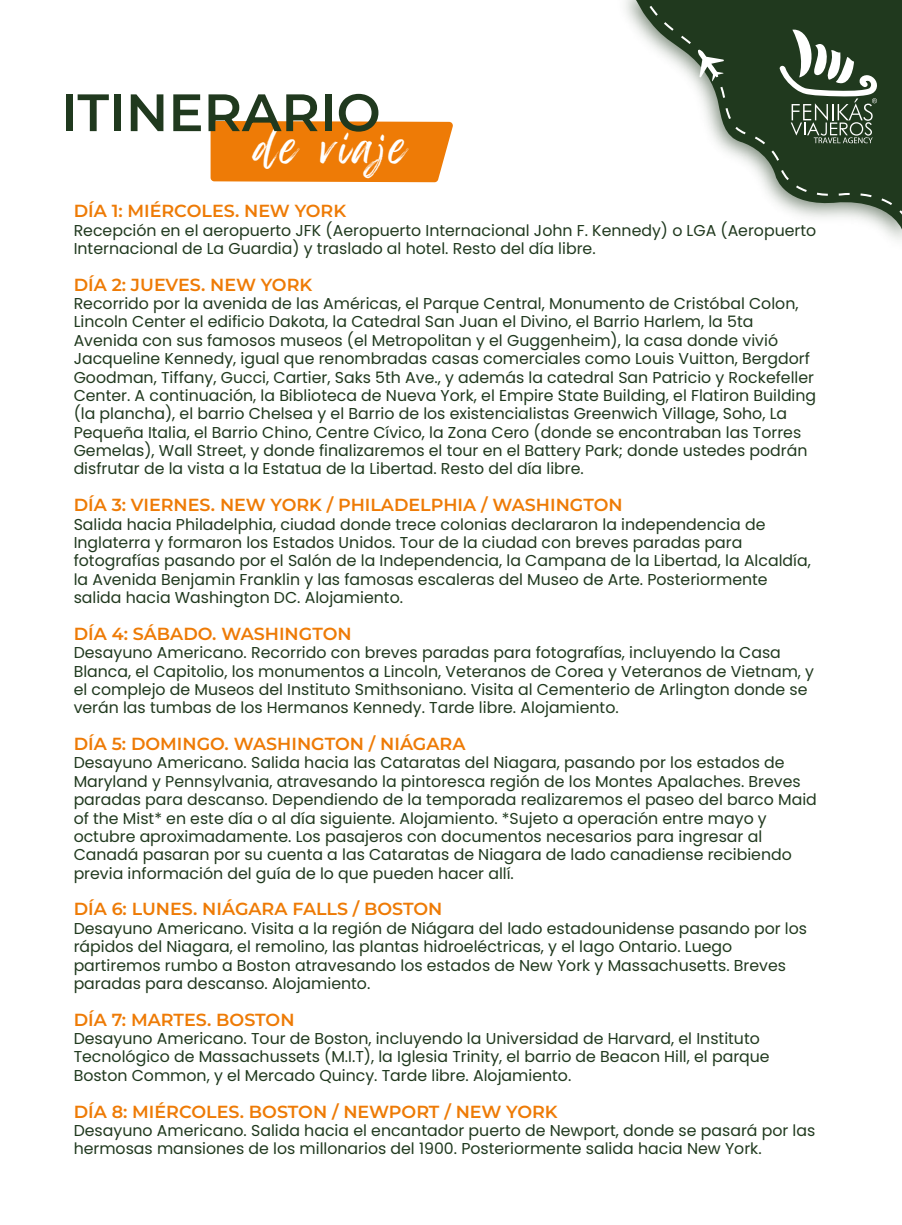
<style>
.page{position:relative;width:902px;height:1225px;background:#fff}
.page>*{position:absolute;margin:0;border:0;box-sizing:border-box;transform-origin:0 0}
.t1{font:600 52.5px "Montserrat";color:#20391e}
.t2{font:38.5px "Feeling Passionate";letter-spacing:.115em;color:#fff}
.t3{font:600 17.5px "Montserrat";color:#ee7b06}
.t4{font:15.75px/18.4px "Poppins";color:#20391e}
</style>
<div class="page">
<svg style="left:633px;top:0;width:268px;height:236px"></svg>
<svg style="left:637px;top:0;width:264px;height:220px;fill:#20391e"></svg>
<svg style="left:697px;top:49px;width:26px;height:32px"></svg>
<div style="left:210px;top:121px;width:243px;height:61px;background:#ee7b06"></div>
<h1 class="t1" style="left:61px;top:75px;width:321px">ITINERARIO</h1>
<h2 class="t2" style="left:255px;top:117px;width:153px">de viaje</h2>
<p class="t3" style="left:74px;top:199px;width:274px">DÍA 1: MIÉRCOLES. NEW YORK</p>
<p class="t4" style="left:74px;top:221px;width:743px">Recepción en el aeropuerto JFK (Aeropuerto Internacional John F. Kennedy) o LGA (Aeropuerto<br>Internacional de La Guardia) y traslado al hotel. Resto del día libre.</p>
<p class="t3" style="left:74px;top:272px;width:240px">DÍA 2: JUEVES. NEW YORK</p>
<p class="t4" style="left:74px;top:294px;width:743px">Recorrido por la avenida de las Américas, el Parque Central, Monumento de Cristóbal Colon, Lincoln Center el edificio Dakota, la Catedral San Juan el Divino, el Barrio Harlem, la 5ta Avenida con sus famosos museos (el Metropolitan y el Guggenheim), la casa donde vivió Jacqueline Kennedy, igual que renombradas casas comerciales como Louis Vuitton, Bergdorf Goodman, Tiffany, Gucci, Cartier, Saks 5th Ave., y además la catedral San Patricio y Rockefeller Center. A continuación, la Biblioteca de Nueva York, el Empire State Building, el Flatiron Building (la plancha), el barrio Chelsea y el Barrio de los existencialistas Greenwich Village, Soho, La Pequeña Italia, el Barrio Chino, Centre Cívico, la Zona Cero (donde se encontraban las Torres Gemelas), Wall Street, y donde finalizaremos el tour en el Battery Park; donde ustedes podrán disfrutar de la vista a la Estatua de la Libertad. Resto del día libre.</p>
<p class="t3" style="left:74px;top:493px;width:550px">DÍA 3: VIERNES. NEW YORK / PHILADELPHIA / WASHINGTON</p>
<p class="t4" style="left:74px;top:515px;width:738px">Salida hacia Philadelphia, ciudad donde trece colonias declararon la independencia de Inglaterra y formaron los Estados Unidos. Tour de la ciudad con breves paradas para fotografías pasando por el Salón de la Independencia, la Campana de la Libertad, la Alcaldía, la Avenida Benjamin Franklin y las famosas escaleras del Museo de Arte. Posteriormente salida hacia Washington DC. Alojamiento.</p>
<p class="t3" style="left:74px;top:621px;width:279px">DÍA 4: SÁBADO. WASHINGTON</p>
<p class="t4" style="left:74px;top:644px;width:741px">Desayuno Americano. Recorrido con breves paradas para fotografías, incluyendo la Casa Blanca, el Capitolio, los monumentos a Lincoln, Veteranos de Corea y Veteranos de Vietnam, y el complejo de Museos del Instituto Smithsoniano. Visita al Cementerio de Arlington donde se verán las tumbas de los Hermanos Kennedy. Tarde libre. Alojamiento.</p>
<p class="t3" style="left:74px;top:731px;width:393px">DÍA 5: DOMINGO. WASHINGTON / NIÁGARA</p>
<p class="t4" style="left:74px;top:754px;width:744px">Desayuno Americano. Salida hacia las Cataratas del Niagara, pasando por los estados de Maryland y Pennsylvania, atravesando la pintoresca región de los Montes Apalaches. Breves paradas para descanso. Dependiendo de la temporada realizaremos el paseo del barco Maid of the Mist* en este día o al día siguiente. Alojamiento. *Sujeto a operación entre mayo y octubre aproximadamente. Los pasajeros con documentos necesarios para ingresar al Canadá pasaran por su cuenta a las Cataratas de Niagara de lado canadiense recibiendo previa información del guía de lo que pueden hacer allí.</p>
<p class="t3" style="left:74px;top:897px;width:370px">DÍA 6: LUNES. NIÁGARA FALLS / BOSTON</p>
<p class="t4" style="left:74px;top:919px;width:734px">Desayuno Americano. Visita a la región de Niágara del lado estadounidense pasando por los rápidos del Niagara, el remolino, las plantas hidroeléctricas, y el lago Ontario. Luego partiremos rumbo a Boston atravesando los estados de New York y Massachusetts. Breves paradas para descanso. Alojamiento.</p>
<p class="t3" style="left:74px;top:1007px;width:222px">DÍA 7: MARTES. BOSTON</p>
<p class="t4" style="left:74px;top:1029px;width:697px">Desayuno Americano. Tour de Boston, incluyendo la Universidad de Harvard, el Instituto<br>Tecnológico de Massachussets (M.I.T), la Iglesia Trinity, el barrio de Beacon Hill, el parque<br>Boston Common, y el Mercado Quincy. Tarde libre. Alojamiento.</p>
<p class="t3" style="left:74px;top:1099px;width:485px">DÍA 8: MIÉRCOLES. BOSTON / NEWPORT / NEW YORK</p>
<p class="t4" style="left:74px;top:1121px;width:743px">Desayuno Americano. Salida hacia el encantador puerto de Newport, donde se pasará por las hermosas mansiones de los millonarios del 1900. Posteriormente salida hacia New York.</p>
</div>
